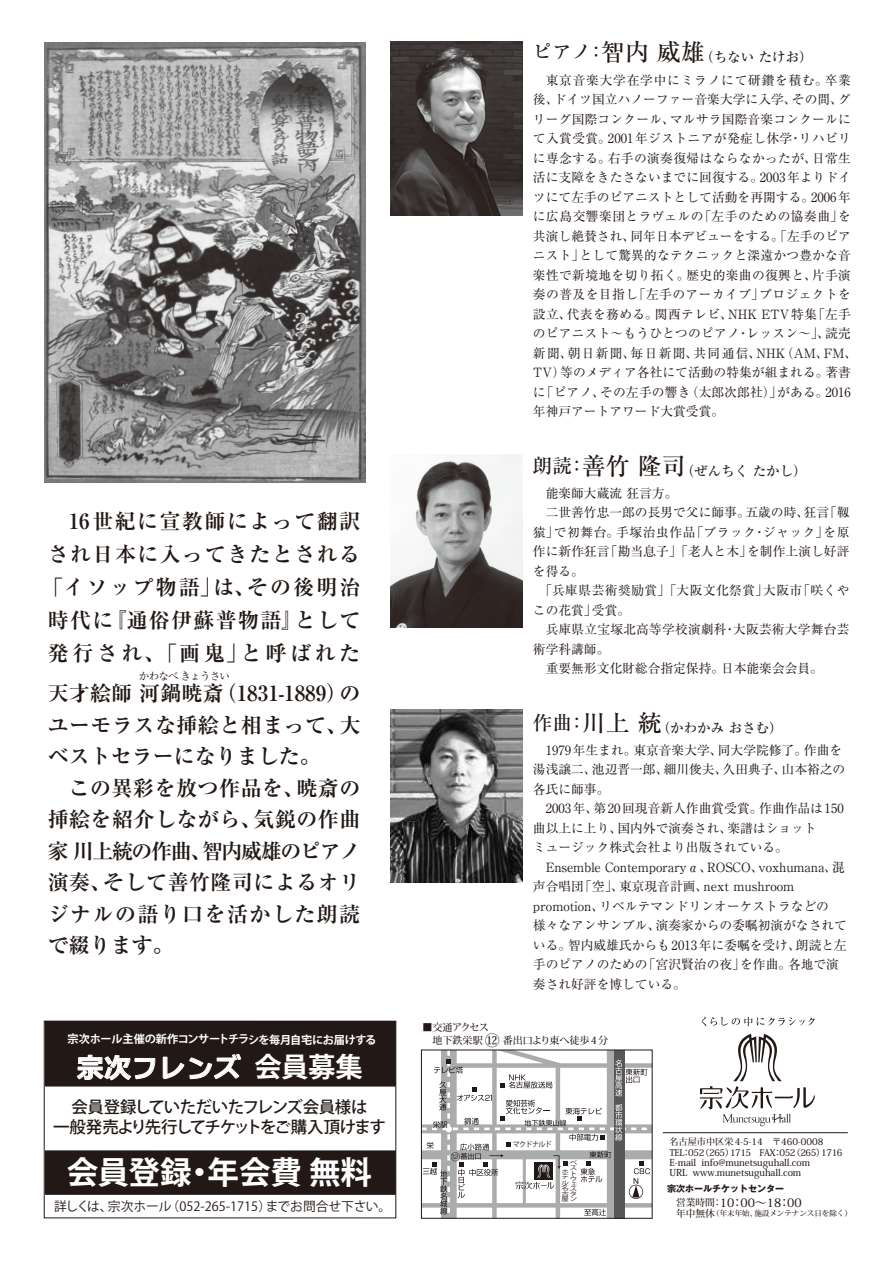
<style>
.page{position:relative;width:893px;height:1263px;background:#fff}
.page>*{position:absolute;margin:0;border:0;box-sizing:border-box;transform-origin:0 0}
.t1{font:700 31.5px "Koz Go Pro";color:#fff}
.t2{font:27.3px "Universal Line DSP E";color:#fff}
.t3{font:700 21px/31.5px "Ryumin Pro";letter-spacing:.02em;color:#221815;text-align:justify}
.t4{font:500 16.35px/20px "Koz Go Pro";letter-spacing:-.07em;color:#221815;text-align:center}
.t5{font:500 13.5px "Ryumin Pro";color:#221815}
.t6{font:12.75px/19.5px "Ryumin Pro";letter-spacing:.005em;color:#221815}
.t7{font:12.75px "Koz Go Pro";color:#221815}
.t8{font:500 11.7px "Koz Min Pro";color:#221815}
.t9{font:700 11.25px "Koz Go Pro";letter-spacing:-.03em;color:#fff}
.t10{font:10.5px "Ryumin Pro";letter-spacing:-.07em;color:#221815}
.t11{font:500 10.05px "Koz Min Pro";color:#221815}
.t12{font:500 9.45px/10.2px "Koz Min Pro";color:#221815}
.t13{font:500 9.15px/10.2px "Koz Min Pro";letter-spacing:-.05em;color:#221815}
.t14{font:700 9px "Gothic MB101 Pro";color:#221815}
.t15{font:500 7.5px "Koz Min Pro";color:#221815}
.t16{font:7.5px "Koz Go Pro";letter-spacing:-.1em;color:#221815;scale:.95 1}
.t17{font:6px/5.1px "Koz Go Pro";color:#221815;text-align:right;scale:1.25 1}
.s1{font-size:24px}
.s2{font-size:15px}
.s3{font-family:"Koz Go Pro";font-weight:700}
.s4{font-size:9.75px}
</style>
<div class="page">
<div style="left:45px;top:1021px;width:351px;height:65px;background:#221815"></div>
<div style="left:45px;top:1150px;width:351px;height:45px;background:#221815"></div>
<div style="left:44px;top:1021px;width:352px;height:197px;border:1px solid #221815"></div>
<svg style="left:423px;top:1051px;width:228px;height:166px"></svg>
<div style="left:421px;top:1049px;width:232px;height:170px;border:1px solid #221815"></div>
<svg style="left:77px;top:1054px;width:78px;height:26px"></svg>
<svg style="left:163px;top:1054px;width:78px;height:25px"></svg>
<hr style="left:663px;top:1132px;width:185px;height:1px;background:#221815">
<svg style="left:702px;top:1017px;width:113px;height:9px"></svg>
<svg style="left:700px;top:1034px;width:115px;height:92px"></svg>
<img style="left:391px;top:42px;width:131px;height:173px">
<img style="left:391px;top:454px;width:131px;height:174px">
<img style="left:391px;top:709px;width:131px;height:174px">
<img style="left:44px;top:43px;width:321px;height:440px">
<p class="t5" style="left:533px;top:47px;width:281px"><sup>ピアノ：</sup><span class="s1">智内 威雄</span>（ちない たけお）</p>
<p class="t6" style="left:533px;top:69px;width:326px">　東京音楽大学在学中にミラノにて研鑽を積む。卒業後、ドイツ国立ハノーファー音楽大学に入学、その間、グリーグ国際コンクール、マルサラ国際音楽コンクールにて入賞受賞。2001年ジストニアが発症し休学・リハビリに専念する。右手の演奏復帰はならなかったが、日常生活に支障をきたさないまでに回復する。2003年よりドイツにて左手のピアニストとして活動を再開する。2006年に広島交響楽団とラヴェルの「左手のための協奏曲」を共演し絶賛され、同年日本デビューをする。「左手のピアニスト」として驚異的なテクニックと深遠かつ豊かな音楽性で新境地を切り拓く。歴史的楽曲の復興と、片手演奏の普及を目指し「左手のアーカイブ」プロジェクトを設立、代表を務める。関西テレビ、NHK ETV特集「左手のピアニスト～もうひとつのピアノ・レッスン～」、読売新聞、朝日新聞、毎日新聞、共同通信、NHK（AM、FM、<br>TV）等のメディア各社にて活動の特集が組まれる。著書に「ピアノ、その左手の響き（太郎次郎社）」がある。2016年神戸アートアワード大賞受賞。</p>
<h3 class="t3" style="left:42px;top:503px;width:319px;line-height:33px">　16世紀に宣教師によって翻訳され日本に入ってきたとされる「イソップ物語」は、その後明治時代に『通俗伊蘇普物語』として発行され、「画鬼」と呼ばれた</h3>
<h3 class="t3" style="left:48px;top:676px;width:314px;text-align:left">天才絵師 河鍋暁斎（1831-1889）のユーモラスな挿絵と相まって、大ベストセラーになりました。<br>　この異彩を放つ作品を、暁斎の挿絵を紹介しながら、気鋭の作曲家 川上統の作曲、智内威雄のピアノ演奏、そして善竹隆司によるオリジナルの語り口を活かした朗読で綴ります。</h3>
<p class="t10" style="left:139px;top:667px;width:93px">かわなべきょうさい</p>
<p class="t5" style="left:533px;top:460px;width:275px"><sup>朗読：</sup><span class="s1">善竹 隆司</span>（ぜんちく たかし）</p>
<p class="t6" style="left:533px;top:483px;width:318px">　能楽師大蔵流 狂言方。<br>　二世善竹忠一郎の長男で父に師事。五歳の時、狂言「靱猿」で初舞台。手塚治虫作品「ブラック・ジャック」を原作に新作狂言「勘当息子」「老人と木」を制作上演し好評を得る。<br>　「兵庫県芸術奨励賞」「大阪文化祭賞」大阪市「咲くやこの花賞」受賞。<br>　兵庫県立宝塚北高等学校演劇科・大阪芸術大学舞台芸術学科講師。<br>　重要無形文化財総合指定保持。日本能楽会会員。</p>
<p class="t5" style="left:533px;top:717px;width:251px"><sup>作曲：</sup><span class="s1">川上 統</span>（かわかみ おさむ）</p>
<p class="t6" style="left:533px;top:740px;width:314px">　1979年生まれ。東京音楽大学、同大学院修了。作曲を湯浅譲二、池辺晋一郎、細川俊夫、久田典子、山本裕之の各氏に師事。<br>　2003年、第20回現音新人作曲賞受賞。作曲作品は150曲以上に上り、国内外で演奏され、楽譜はショット<br>ミュージック株式会社より出版されている。</p>
<p class="t6" style="left:533px;top:856px;width:315px;text-indent:13px">Ensemble Contemporaryα、ROSCO、voxhumana、混声合唱団「空」、東京現音計画、next mushroom promotion、リベルテマンドリンオーケストラなどの<br>様々なアンサンブル、演奏家からの委嘱初演がなされている。智内威雄氏からも2013年に委嘱を受け、朗読と左手のピアノのための「宮沢賢治の夜」を作曲。各地で演奏され好評を博している。</p>
<p class="t11" style="left:422px;top:1020px;width:68px">■交通アクセス</p>
<p class="t9" style="left:68px;top:1032px;width:310px">宗次ホール主催の新作コンサートチラシを毎月自宅にお届けする</p>
<p class="t11" style="left:422px;top:1033px;width:187px">　地下鉄栄駅 <span class="s2">⑫</span> 番出口より東へ徒歩4分</p>
<h2 class="t2" style="left:77px;top:1054px;width:288px">宗次フレンズ<span class="s3">会員募集</span></h2>
<p class="t4" style="left:53px;top:1098px;width:334px">会員登録していただいたフレンズ会員様は<br>一般発売より先行してチケットをご購入頂けます</p>
<h1 class="t1" style="left:67px;top:1152px;width:307px">会員登録・年会費 無料</h1>
<p class="t7" style="left:54px;top:1197px;width:338px">詳しくは、宗次ホール（052-265-1715）までお問合せ下さい。</p>
<p class="t16" style="left:513px;top:1139px;width:43px">マクドナルド</p>
<p class="t17" style="left:562px;top:1161px;width:14px">ベス<br>ト<br>ウ<br>ェ<br>ス古タ屋ン</p>
<p class="t17" style="left:562px;top:1169px;width:7px;text-align:justify">ホテル名</p>
<p class="t13" style="left:669px;top:1136px;width:175px">名古屋市中区栄4-5-14　〒460-0008<br>TEL：052（265）1715　FAX：052（265）1716</p>
<p class="t12" style="left:669px;top:1157px;width:142px">E-mail info@munetsuguhall.com<br>URL www.munetsuguhall.com</p>
<p class="t8" style="left:676px;top:1194px;width:127px"><span class="s4">営業時間：</span>10：00～18：00</p>
<p class="t15" style="left:676px;top:1208px;width:177px"><span class="s4">年中無休</span>（年末年始、施設メンテナンス日を除く）</p>
<p class="t14" style="left:667px;top:1181px;width:119px">宗次ホールチケットセンター</p>
</div>
